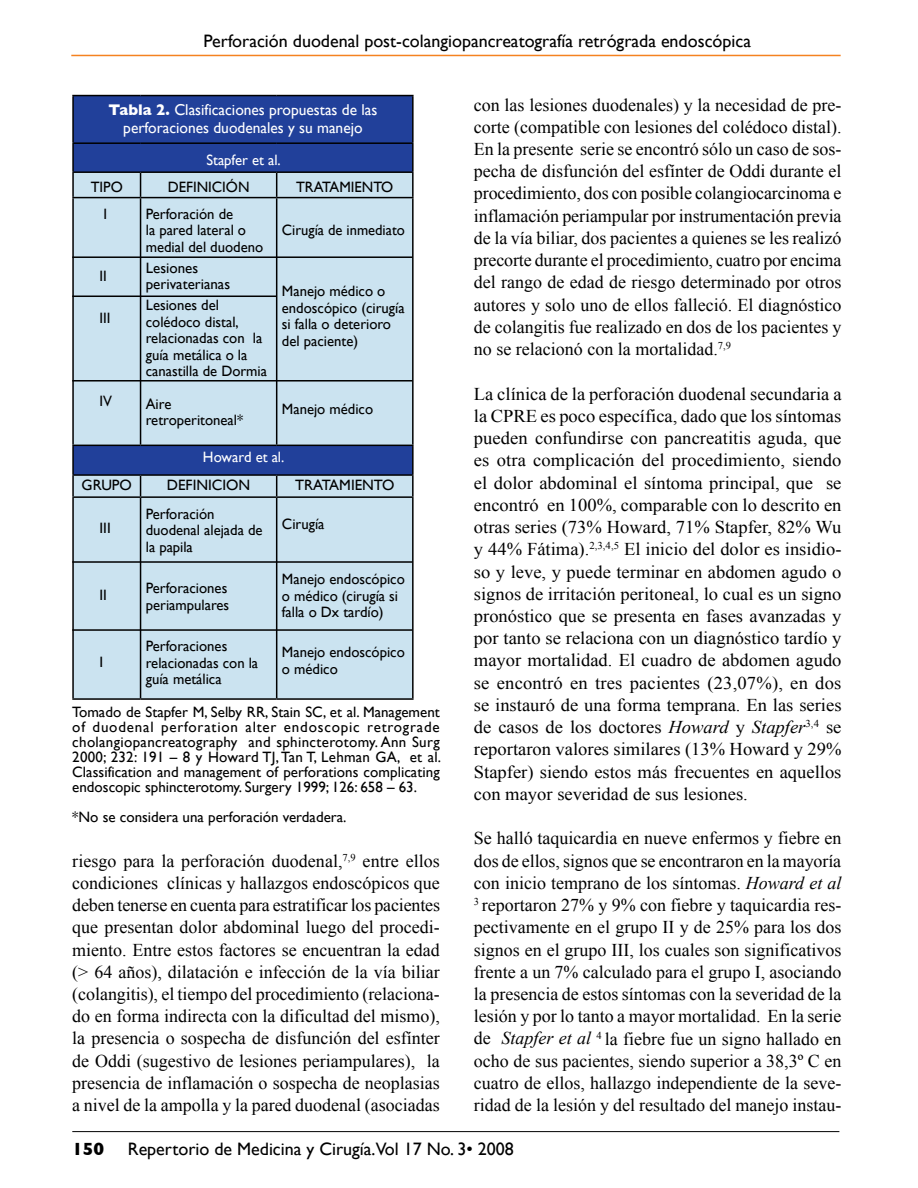
<style>
.page{position:relative;width:918px;height:1188px;background:#fff}
.page>*{position:absolute;margin:0;border:0;box-sizing:border-box;transform-origin:0 0}
.t1{font:18px/22.2px "Times New Roman";color:#000;text-align:justify}
.t2{font:18px "Gill Sans";color:#000}
.t3{font:700 18px "Gill Sans";color:#000}
.t4{font:15.75px/18px "Gill Sans";color:#fff;text-align:center}
.t5{font:15px/16.5px "Gill Sans";color:#000}
.t6{font:15px "Gill Sans";color:#fff}
.s1{font-weight:700}
.s2{font-style:italic}
</style>
<div class="page">
<hr style="left:72px;top:1131px;width:767px;height:1px;background:#000">
<hr style="left:71px;top:55px;width:770px;height:1px;background:#f58220">
<div style="left:74px;top:96px;width:338px;height:75px;background:#21409a"></div>
<svg style="left:74px;top:173px;width:338px;height:525px;background:#bdd5e6"></svg>
<hr style="left:72px;top:95px;width:69px;height:1px;background:#000">
<hr style="left:72px;top:96px;width:2px;height:46px;background:#000">
<hr style="left:141px;top:95px;width:136px;height:1px;background:#000">
<hr style="left:277px;top:95px;width:137px;height:1px;background:#000">
<hr style="left:412px;top:96px;width:2px;height:46px;background:#000">
<hr style="left:72px;top:142px;width:69px;height:2px;background:#000">
<hr style="left:72px;top:144px;width:2px;height:27px;background:#000">
<hr style="left:141px;top:142px;width:136px;height:2px;background:#000">
<hr style="left:277px;top:142px;width:137px;height:2px;background:#000">
<hr style="left:412px;top:144px;width:2px;height:27px;background:#000">
<hr style="left:72px;top:171px;width:69px;height:2px;background:#000">
<hr style="left:72px;top:173px;width:2px;height:24px;background:#000">
<hr style="left:141px;top:171px;width:136px;height:2px;background:#000">
<svg style="left:140px;top:173px;width:1px;height:24px"></svg>
<hr style="left:277px;top:171px;width:137px;height:2px;background:#000">
<svg style="left:276px;top:173px;width:1px;height:24px"></svg>
<hr style="left:412px;top:173px;width:2px;height:24px;background:#000">
<hr style="left:72px;top:197px;width:69px;height:1px;background:#000">
<hr style="left:72px;top:198px;width:2px;height:247px;background:#000">
<hr style="left:141px;top:197px;width:136px;height:1px;background:#000">
<hr style="left:140px;top:198px;width:1px;height:247px;background:#000">
<hr style="left:277px;top:197px;width:137px;height:1px;background:#000">
<hr style="left:276px;top:198px;width:1px;height:247px;background:#000">
<hr style="left:412px;top:198px;width:2px;height:247px;background:#000">
<hr style="left:72px;top:445px;width:69px;height:1px;background:#000">
<hr style="left:72px;top:446px;width:2px;height:28px;background:#000">
<hr style="left:141px;top:445px;width:136px;height:1px;background:#000">
<hr style="left:277px;top:445px;width:137px;height:1px;background:#000">
<hr style="left:412px;top:446px;width:2px;height:28px;background:#000">
<hr style="left:72px;top:474px;width:69px;height:2px;background:#000">
<hr style="left:72px;top:476px;width:2px;height:20px;background:#000">
<hr style="left:141px;top:474px;width:136px;height:2px;background:#000">
<svg style="left:140px;top:476px;width:1px;height:20px"></svg>
<hr style="left:277px;top:474px;width:137px;height:2px;background:#000">
<svg style="left:276px;top:476px;width:1px;height:20px"></svg>
<hr style="left:412px;top:476px;width:2px;height:20px;background:#000">
<hr style="left:72px;top:496px;width:69px;height:2px;background:#000">
<hr style="left:72px;top:498px;width:2px;height:200px;background:#000">
<hr style="left:141px;top:496px;width:136px;height:2px;background:#000">
<hr style="left:140px;top:498px;width:1px;height:200px;background:#000">
<hr style="left:277px;top:496px;width:137px;height:2px;background:#000">
<hr style="left:276px;top:498px;width:1px;height:200px;background:#000">
<hr style="left:412px;top:498px;width:2px;height:200px;background:#000">
<hr style="left:72px;top:698px;width:69px;height:2px;background:#000">
<hr style="left:141px;top:698px;width:136px;height:2px;background:#000">
<hr style="left:277px;top:698px;width:137px;height:2px;background:#000">
<hr style="left:72px;top:256px;width:340px;height:2px;background:#000">
<hr style="left:72px;top:296px;width:205px;height:1px;background:#000">
<hr style="left:72px;top:380px;width:340px;height:2px;background:#000">
<hr style="left:72px;top:561px;width:340px;height:2px;background:#000">
<hr style="left:72px;top:629px;width:340px;height:2px;background:#000">
<p class="t2" style="left:204px;top:30px;width:549px">Perforación duodenal post-colangiopancreatografía retrógrada endoscópica</p>
<p class="t4" style="left:109px;top:100px;width:270px"><span class="s1">Tabla 2.</span> Clasificaciones propuestas de las perforaciones duodenales y su manejo</p>
<p class="t6" style="left:207px;top:151px;width:76px">Stapfer et al.</p>
<p class="t5" style="left:91px;top:179px;width:34px">TIPO</p>
<p class="t5" style="left:168px;top:179px;width:33px">DEFINICI</p>
<p class="t5" style="left:226px;top:179px;width:23px">ÓN</p>
<p class="t5" style="left:296px;top:179px;width:99px">TRATAMIEN TO</p>
<p class="t5" style="left:104px;top:206px;width:3px">I</p>
<p class="t5" style="left:146px;top:206px;width:119px">Perforación de<br>la pared lateral o medial del duodeno</p>
<p class="t5" style="left:146px;top:259px;width:86px">Lesiones perivaterianas</p>
<p class="t5" style="left:146px;top:297px;width:123px">Lesiones del colédoco distal, relacionadas con la guía metálica o la canastilla de Dormia</p>
<p class="t5" style="left:146px;top:395px;width:99px">Aire retroperitoneal*</p>
<p class="t5" style="left:282px;top:222px;width:124px">Cirugía de inmediato</p>
<p class="t5" style="left:100px;top:268px;width:4px">II</p>
<p class="t5" style="left:100px;top:309px;width:4px">III</p>
<p class="t5" style="left:282px;top:283px;width:124px">Manejo médico o endoscópico (cirugía si falla o deterioro del paciente)</p>
<p class="t5" style="left:100px;top:393px;width:14px">IV</p>
<p class="t5" style="left:282px;top:400px;width:93px">Manejo médico</p>
<p class="t6" style="left:203px;top:449px;width:83px">Howard et al.</p>
<p class="t5" style="left:82px;top:477px;width:52px">GRUPO</p>
<p class="t5" style="left:167px;top:477px;width:34px">DEFINICI</p>
<p class="t5" style="left:226px;top:477px;width:23px">ON</p>
<p class="t5" style="left:295px;top:477px;width:101px">TRATAMIEN TO</p>
<p class="t5" style="left:100px;top:520px;width:4px">III</p>
<p class="t5" style="left:146px;top:505px;width:118px">Perforación duodenal alejada de la papila</p>
<p class="t5" style="left:146px;top:580px;width:85px">Perforaciones periampulares</p>
<p class="t5" style="left:146px;top:638px;width:114px">Perforaciones relacionadas con la guía metálica</p>
<p class="t5" style="left:282px;top:516px;width:44px">Cirugía</p>
<p class="t5" style="left:282px;top:571px;width:124px">Manejo endoscópico o médico (cirugía si falla o Dx tardío)</p>
<p class="t5" style="left:282px;top:644px;width:124px">Manejo endoscópico o médico</p>
<p class="t5" style="left:100px;top:586px;width:4px">II</p>
<p class="t5" style="left:100px;top:653px;width:3px">I</p>
<p class="t5" style="left:72px;top:704px;width:370px;line-height:15px;text-align:justify">Tomado de Stapfer M, Selby RR, Stain SC, et al. Management of duodenal perforation alter endoscopic retrograde cholangiopancreatography and sphincterotomy. Ann Surg 2000; 232: 191 – 8 y Howard TJ, Tan T, Lehman GA, et al.<br>Classification and management of perforations complicating endoscopic sphincterotomy. Surgery 1999; 126: 658 – 63.</p>
<p class="t5" style="left:72px;top:808px;width:276px">*No se considera una perforación verdadera.</p>
<p class="t1" style="left:72px;top:849px;width:369px">riesgo para la perforación duodenal,<sup>7,9</sup> entre ellos condiciones clínicas y hallazgos endoscópicos que deben tenerse en cuenta para estratificar los pacientes que presentan dolor abdominal luego del procedi&shy;miento. Entre estos factores se encuentran la edad (&gt; 64 años), dilatación e infección de la vía biliar (colangitis), el tiempo del procedimiento (relaciona&shy;do en forma indirecta con la dificultad del mismo), la presencia o sospecha de disfunción del esfínter de Oddi (sugestivo de lesiones periampulares), la presencia de inflamación o sospecha de neoplasias a nivel de la ampolla y la pared duodenal (asociadas</p>
<p class="t1" style="left:474px;top:93px;width:369px">con las lesiones duodenales) y la necesidad de pre&shy;corte (compatible con lesiones del colédoco distal).<br>En la presente serie se encontró sólo un caso de sos&shy;pecha de disfunción del esfínter de Oddi durante el procedimiento, dos con posible colangiocarcinoma e inflamación periampular por instrumentación previa de la vía biliar, dos pacientes a quienes se les realizó precorte durante el procedimiento, cuatro por encima del rango de edad de riesgo determinado por otros autores y solo uno de ellos falleció. El diagnóstico de colangitis fue realizado en dos de los pacientes y no se relacionó con la mortalidad.<sup>7,9</sup></p>
<p class="t1" style="left:474px;top:382px;width:369px">La clínica de la perforación duodenal secundaria a la CPRE es poco específica, dado que los síntomas pueden confundirse con pancreatitis aguda, que es otra complicación del procedimiento, siendo el dolor abdominal el síntoma principal, que se encontró en 100%, comparable con lo descrito en otras series (73% Howard, 71% Stapfer, 82% Wu y 44% Fátima).<sup>2,3,4,5</sup> El inicio del dolor es insidio&shy;so y leve, y puede terminar en abdomen agudo o signos de irritación peritoneal, lo cual es un signo pronóstico que se presenta en fases avanzadas y por tanto se relaciona con un diagnóstico tardío y mayor mortalidad. El cuadro de abdomen agudo se encontró en tres pacientes (23,07%), en dos se instauró de una forma temprana. En las series de casos de los doctores <span class="s2">Howard</span> y <span class="s2">Stapfer</span><sup>3,4</sup> se reportaron valores similares (13% Howard y 29% Stapfer) siendo estos más frecuentes en aquellos con mayor severidad de sus lesiones.</p>
<p class="t1" style="left:474px;top:827px;width:369px">Se halló taquicardia en nueve enfermos y fiebre en dos de ellos, signos que se encontraron en la mayoría con inicio temprano de los síntomas. <span class="s2">Howard et al </span><sup>3</sup> reportaron 27% y 9% con fiebre y taquicardia res&shy;pectivamente en el grupo II y de 25% para los dos signos en el grupo III, los cuales son significativos frente a un 7% calculado para el grupo I, asociando la presencia de estos síntomas con la severidad de la lesión y por lo tanto a mayor mortalidad. En la serie de <span class="s2">Stapfer et al</span> <sup>4</sup> la fiebre fue un signo hallado en ocho de sus pacientes, siendo superior a 38,3º C en cuatro de ellos, hallazgo independiente de la seve&shy;ridad de la lesión y del resultado del manejo instau-</p>
<p class="t3" style="left:72px;top:1138px;width:34px">150</p>
<p class="t2" style="left:128px;top:1138px;width:388px">Repertorio de Medicina y Cirugía.Vol 17 No. 3• 2008</p>
</div>
